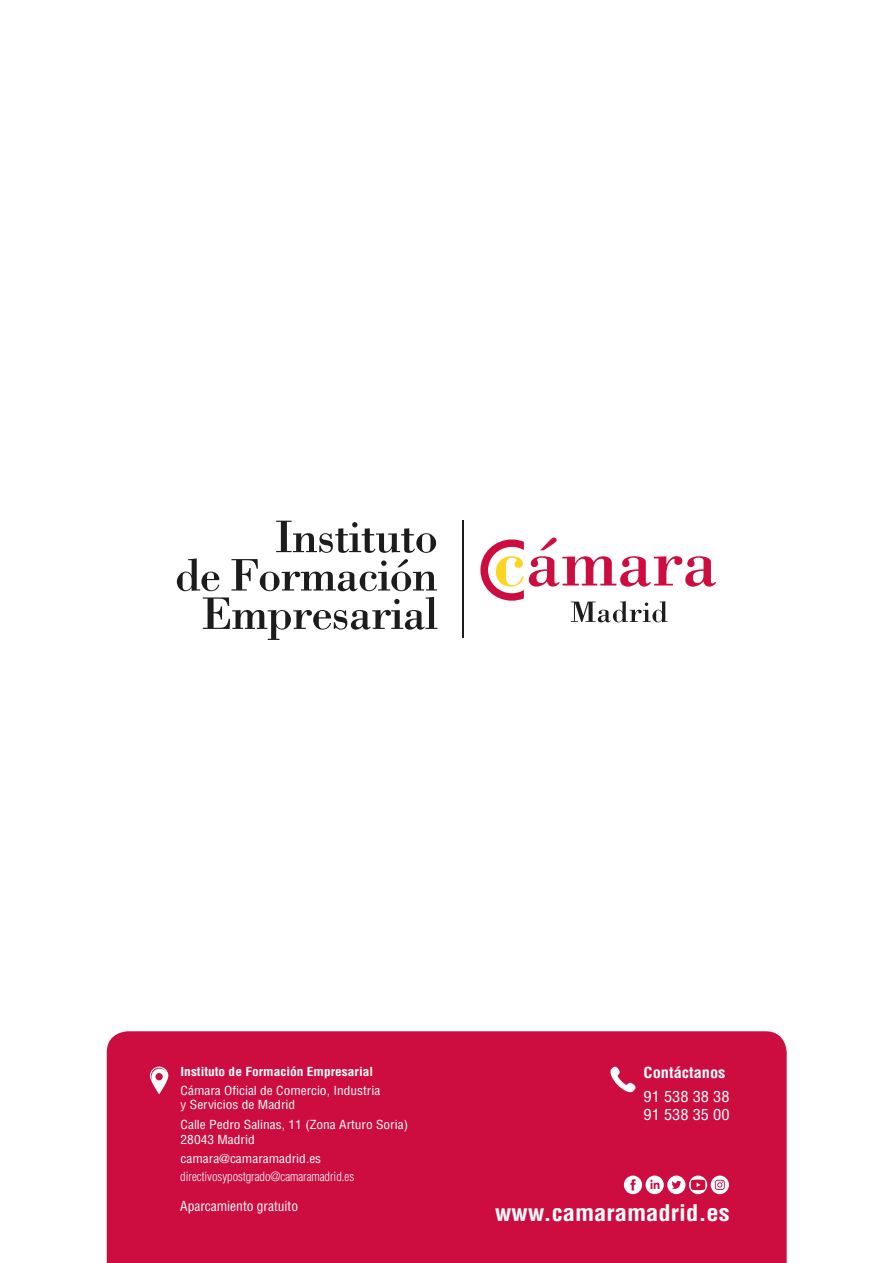
<style>
.page{position:relative;width:893px;height:1263px;background:#fff}
.page>*{position:absolute;margin:0;border:0;box-sizing:border-box;transform-origin:0 0}
.t1{font:700 condensed 22.35px "Helvetica";color:#fff;scale:1.1 1}
.t2{font:condensed 14.85px/17.9px "Helvetica";color:#fff;scale:1.1 1}
.t3{font:700 condensed 14.85px "Helvetica";color:#fff;scale:1.1 1}
.Contenido{font:condensed 13.5px "Helvetica";color:#fff}
.Portada{font:300 condensed 12.45px "Helvetica";color:#fff}
.t4{font:condensed 12.15px/14.7px "Helvetica";color:#fff;scale:1.1 1}
.t5{font:700 condensed 12.15px "Helvetica";color:#fff;scale:1.1 1}
</style>
<div class="page">
<div style="left:107px;top:1031px;width:680px;height:232px;background:#cd0d40"></div>
<svg style="left:150px;top:1066px;width:18px;height:28px"></svg>
<svg style="left:610px;top:1066px;width:26px;height:26px"></svg>
<hr style="left:462px;top:520px;width:2px;height:118px;background:#1c1c1c">
<svg style="left:480px;top:537px;width:236px;height:85px"></svg>
<svg style="left:276px;top:521px;width:160px;height:32px"></svg>
<svg style="left:177px;top:558px;width:42px;height:33px"></svg>
<svg style="left:231px;top:559px;width:206px;height:32px"></svg>
<svg style="left:203px;top:597px;width:234px;height:43px"></svg>
<svg style="left:624px;top:1175px;width:105px;height:19px"></svg>
<p class="t5" style="left:181px;top:1064px;width:177px">Instituto de Formación Empresarial</p>
<p class="t3" style="left:644px;top:1063px;width:76px">Contáctanos</p>
<p class="t2" style="left:644px;top:1087px;width:80px">91 538 38 38<br>91 538 35 00</p>
<p class="t4" style="left:181px;top:1083px;width:183px">Cámara Oficial de Comercio, Industria y Servicios de Madrid</p>
<p class="t4" style="left:181px;top:1117px;width:208px">Calle Pedro Salinas, 11 (Zona Arturo Soria)<br>28043 Madrid</p>
<p class="t4" style="left:181px;top:1151px;width:129px">camara@camaramadrid.es</p>
<p class="Portada" style="left:180px;top:1168px;width:175px">directivosypostgrado@camaramadrid.es</p>
<p class="Contenido" style="left:180px;top:1198px;width:119px">Aparcamiento gratuito</p>
<h1 class="t1" style="left:495px;top:1198px;width:215px">www.camaramadrid.es</h1>
</div>
